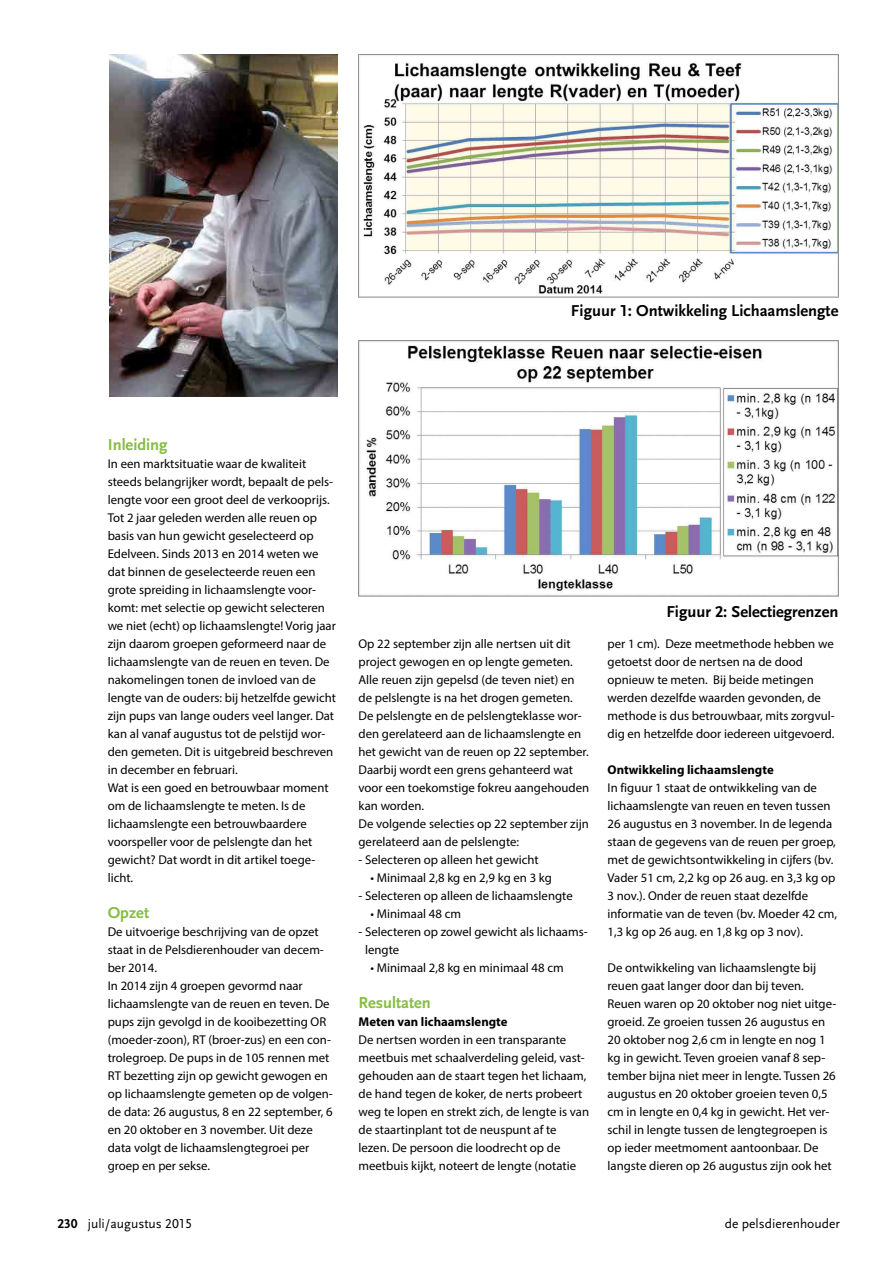
<style>
.page{position:relative;width:893px;height:1263px;background:#fff}
.page>*{position:absolute;margin:0;border:0;box-sizing:border-box;transform-origin:0 0}
.t1{font:16.5px "Scala Sans Bold LF";color:#000}
.t2{font:16.5px "Scala Sans Bold LF";color:#86bd42}
.t3{font:13.5px "Scala Sans Regular LF";color:#000}
.t4{font:12.75px/18px "Myriad Pro";color:#000}
.t5{font:700 12.75px "Myriad Pro";color:#000}
.s1{font-family:"Scala Sans Bold LF"}
</style>
<div class="page">
<img style="left:109px;top:54px;width:229px;height:342px">
<img style="left:358px;top:54px;width:480px;height:243px">
<img style="left:358px;top:341px;width:480px;height:255px">
<p class="t1" style="left:571px;top:302px;width:269px">Figuur 1: Ontwikkeling Lichaamslengte</p>
<p class="t2" style="left:108px;top:436px;width:61px">Inleiding</p>
<p class="t4" style="left:108px;top:455px;width:230px">In een marktsituatie waar de kwaliteit steeds belangrijker wordt, bepaalt de pels&shy;lengte voor een groot deel de verkooprijs.<br>Tot 2 jaar geleden werden alle reuen op basis van hun gewicht geselecteerd op Edelveen. Sinds 2013 en 2014 weten we dat binnen de geselecteerde reuen een grote spreiding in lichaamslengte voor&shy;komt: met selectie op gewicht selecteren we niet (echt) op lichaamslengte! Vorig jaar zijn daarom groepen geformeerd naar de lichaamslengte van de reuen en teven. De nakomelingen tonen de invloed van de lengte van de ouders: bij hetzelfde gewicht zijn pups van lange ouders veel langer. Dat kan al vanaf augustus tot de pelstijd wor&shy;den gemeten. Dit is uitgebreid beschreven in december en februari.<br>Wat is een goed en betrouwbaar moment om de lichaamslengte te meten. Is de lichaamslengte een betrouwbaardere voorspeller voor de pelslengte dan het gewicht? Dat wordt in dit artikel toege&shy;licht.</p>
<p class="t2" style="left:108px;top:904px;width:43px">Opzet</p>
<p class="t4" style="left:108px;top:923px;width:227px">De uitvoerige beschrijving van de opzet staat in de Pelsdierenhouder van decem&shy;ber 2014.<br>In 2014 zijn 4 groepen gevormd naar lichaamslengte van de reuen en teven. De pups zijn gevolgd in de kooibezetting OR (moeder-zoon), RT (broer-zus) en een con&shy;trolegroep. De pups in de 105 rennen met RT bezetting zijn op gewicht gewogen en op lichaamslengte gemeten op de volgen&shy;de data: 26 augustus, 8 en 22 september, 6 en 20 oktober en 3 november. Uit deze data volgt de lichaamslengtegroei per groep en per sekse.</p>
<p class="t4" style="left:358px;top:635px;width:232px">Op 22 september zijn alle nertsen uit dit project gewogen en op lengte gemeten.<br>Alle reuen zijn gepelsd (de teven niet) en de pelslengte is na het drogen gemeten.<br>De pelslengte en de pelslengteklasse wor&shy;den gerelateerd aan de lichaamslengte en het gewicht van de reuen op 22 september.<br>Daarbij wordt een grens gehanteerd wat voor een toekomstige fokreu aangehouden kan worden.<br>De volgende selecties op 22 september zijn gerelateerd aan de pelslengte:</p>
<p class="t4" style="left:358px;top:851px;width:182px">- Selecteren op alleen het gewicht</p>
<p class="t4" style="left:370px;top:869px;width:183px">• Minimaal 2,8 kg en 2,9 kg en 3 kg</p>
<p class="t4" style="left:358px;top:887px;width:216px">- Selecteren op alleen de lichaamslengte</p>
<p class="t4" style="left:370px;top:905px;width:92px">• Minimaal 48 cm</p>
<p class="t4" style="left:365px;top:923px;width:224px;text-indent:-7px">- Selecteren op zowel gewicht als lichaams&shy;lengte</p>
<p class="t4" style="left:370px;top:959px;width:195px">• Minimaal 2,8 kg en minimaal 48 cm</p>
<p class="t2" style="left:358px;top:994px;width:74px">Resultaten</p>
<p class="t5" style="left:358px;top:1013px;width:151px">Meten van lichaamslengte</p>
<p class="t4" style="left:358px;top:1031px;width:232px">De nertsen worden in een transparante meetbuis met schaalverdeling geleid, vast&shy;gehouden aan de staart tegen het lichaam, de hand tegen de koker, de nerts probeert weg te lopen en strekt zich, de lengte is van de staartinplant tot de neuspunt af te lezen. De persoon die loodrecht op de meetbuis kijkt, noteert de lengte (notatie</p>
<p class="t1" style="left:666px;top:602px;width:174px">Figuur 2: Selectiegrenzen</p>
<p class="t4" style="left:608px;top:635px;width:229px">per 1 cm). Deze meetmethode hebben we getoetst door de nertsen na de dood opnieuw te meten. Bij beide metingen werden dezelfde waarden gevonden, de methode is dus betrouwbaar, mits zorgvul&shy;dig en hetzelfde door iedereen uitgevoerd.</p>
<p class="t5" style="left:608px;top:761px;width:168px">Ontwikkeling lichaamslengte</p>
<p class="t4" style="left:608px;top:779px;width:231px">In figuur 1 staat de ontwikkeling van de lichaamslengte van reuen en teven tussen 26 augustus en 3 november. In de legenda staan de gegevens van de reuen per groep, met de gewichtsontwikkeling in cijfers (bv.<br>Vader 51 cm, 2,2 kg op 26 aug. en 3,3 kg op 3 nov.). Onder de reuen staat dezelfde informatie van de teven (bv. Moeder 42 cm, 1,3 kg op 26 aug. en 1,8 kg op 3 nov).</p>
<p class="t4" style="left:608px;top:959px;width:230px">De ontwikkeling van lichaamslengte bij reuen gaat langer door dan bij teven.<br>Reuen waren op 20 oktober nog niet uitge&shy;groeid. Ze groeien tussen 26 augustus en 20 oktober nog 2,6 cm in lengte en nog 1 kg in gewicht. Teven groeien vanaf 8 sep&shy;tember bijna niet meer in lengte. Tussen 26 augustus en 20 oktober groeien teven 0,5 cm in lengte en 0,4 kg in gewicht. Het ver&shy;schil in lengte tussen de lengtegroepen is op ieder meetmoment aantoonbaar. De langste dieren op 26 augustus zijn ook het</p>
<p class="t3" style="left:57px;top:1216px;width:136px"><span class="s1">230</span> juli/augustus 2015</p>
<p class="t3" style="left:725px;top:1216px;width:116px">de pelsdierenhouder</p>
</div>
